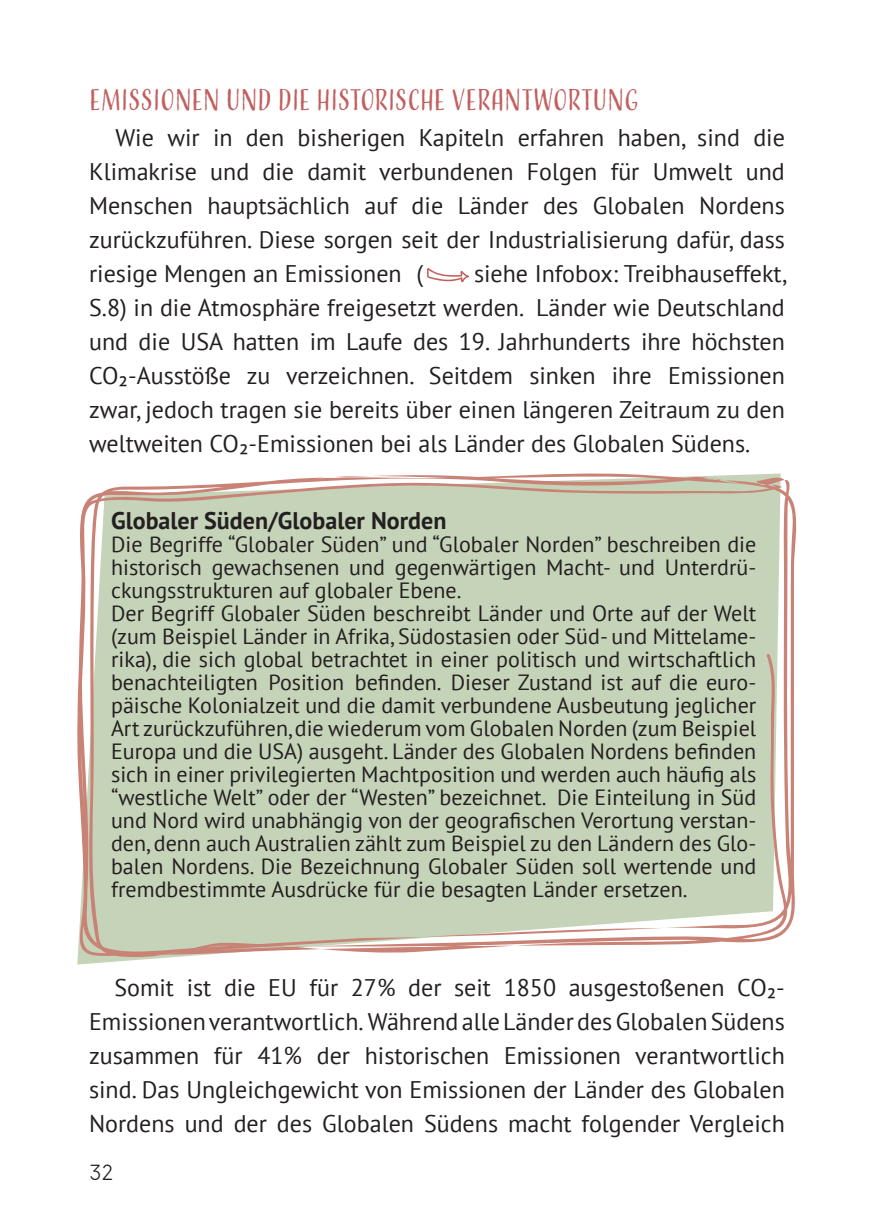
<style>
.page{position:relative;width:874px;height:1225px;background:#fff}
.page>*{position:absolute;margin:0;border:0;box-sizing:border-box;transform-origin:0 0}
.t1{font:28px "Adorn Condensed Sans";letter-spacing:-.005em;color:#c25f5f}
.t2{font:24px/34px "PT Sans";color:#231f20;text-align:justify}
.t3{font:700 24px "PT Sans";color:#231f20}
.t4{font:24px "Affogato";color:#231f20}
.t5{font:22px/23px "PT Sans";color:#231f20}
</style>
<div class="page">
<svg style="left:427px;top:268px;width:42px;height:14px"></svg>
<svg style="left:77px;top:473px;width:720px;height:484px;fill:#c5d3b8"></svg>
<p class="t1" style="left:89px;top:82px;width:551px">EMISSIONEN UND DIE HISTORISCHE VERANTWORTUNG</p>
<p class="t2" style="left:89px;top:120px;width:697px;text-indent:26px">Wie wir in den bisherigen Kapiteln erfahren haben, sind die Klimakrise und die damit verbundenen Folgen für Umwelt und Menschen hauptsächlich auf die Länder des Globalen Nordens zurückzuführen. Diese sorgen seit der Industrialisierung dafür, dass riesige Mengen an Emissionen (</p>
<p class="t2" style="left:89px;top:256px;width:698px;text-indent:385px">siehe Infobox: Treibhauseffekt, S.8) in die Atmosphäre freigesetzt werden. Länder wie Deutschland und die USA hatten im Laufe des 19. Jahrhunderts ihre höchsten CO₂-Ausstöße zu verzeichnen. Seitdem sinken ihre Emissionen zwar, jedoch tragen sie bereits über einen längeren Zeitraum zu den weltweiten CO₂-Emissionen bei als Länder des Globalen Südens.</p>
<p class="t3" style="left:111px;top:504px;width:337px">Globaler Süden/Globaler Norden</p>
<p class="t5" style="left:111px;top:532px;width:646px">Die Begriffe “Globaler Süden” und “Globaler Norden” beschreiben die historisch gewachsenen und gegenwärtigen Macht- und Unterdrü&shy;ckungsstrukturen auf globaler Ebene.<br>Der Begriff Globaler Süden beschreibt Länder und Orte auf der Welt (zum Beispiel Länder in Afrika, Südostasien oder Süd- und Mittelame&shy;rika), die sich global betrachtet in einer politisch und wirtschaftlich benachteiligten Position befinden. Dieser Zustand ist auf die euro&shy;päische Kolonialzeit und die damit verbundene Ausbeutung jeglicher Art zurückzuführen, die wiederum vom Globalen Norden (zum Beispiel Europa und die USA) ausgeht. Länder des Globalen Nordens befinden sich in einer privilegierten Machtposition und werden auch häufig als “westliche Welt” oder der “Westen” bezeichnet. Die Einteilung in Süd und Nord wird unabhängig von der geografischen Verortung verstan&shy;den, denn auch Australien zählt zum Beispiel zu den Ländern des Glo&shy;balen Nordens. Die Bezeichnung Globaler Süden soll wertende und fremdbestimmte Ausdrücke für die besagten Länder ersetzen.</p>
<p class="t2" style="left:89px;top:970px;width:697px;text-indent:25px">Somit ist die EU für 27% der seit 1850 ausgestoßenen CO₂- Emissionen verantwortlich. Während alle Länder des Globalen Südens zusammen für 41% der historischen Emissionen verantwortlich sind. Das Ungleichgewicht von Emissionen der Länder des Globalen Nordens und der des Globalen Südens macht folgender Vergleich</p>
<p class="t4" style="left:89px;top:1157px;width:26px">32</p>
</div>
